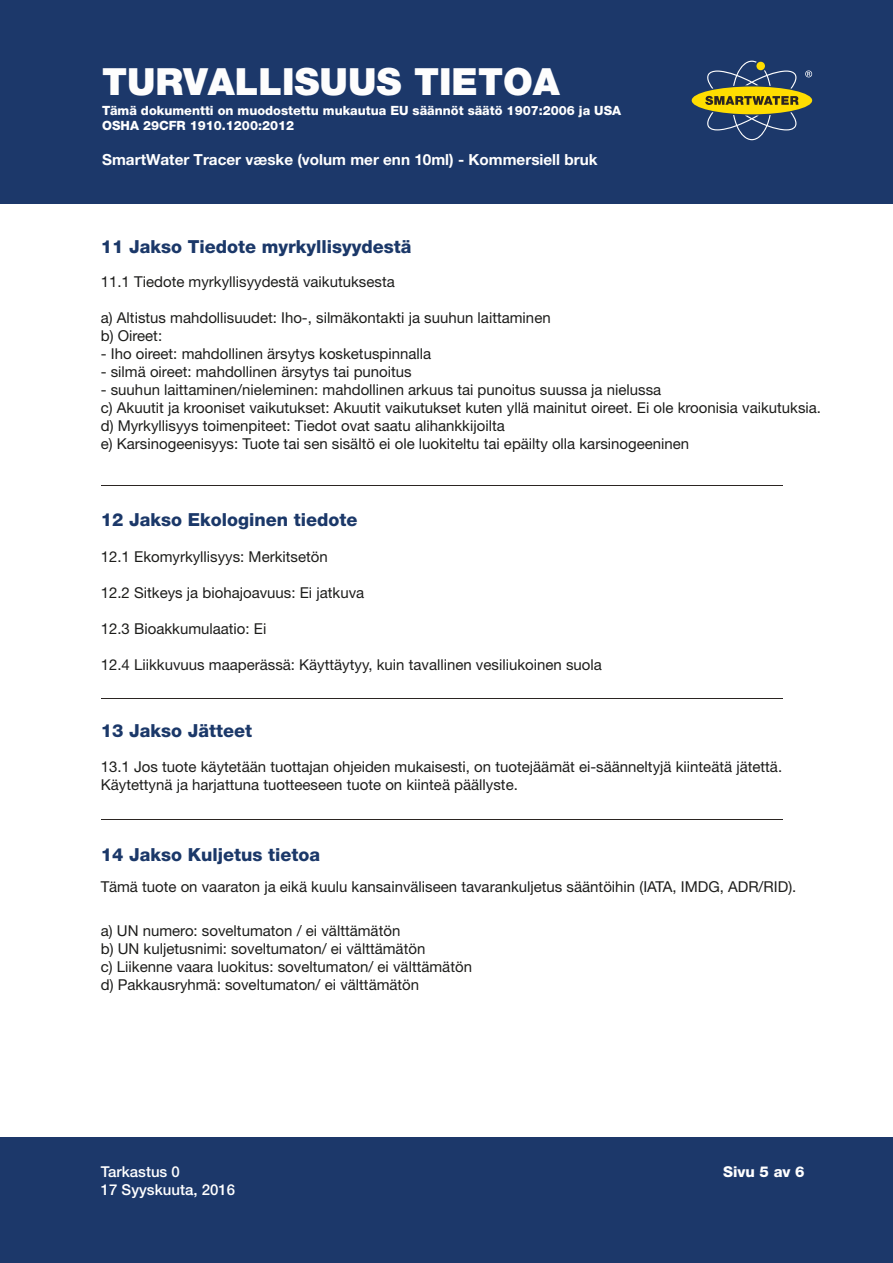
<style>
.page{position:relative;width:893px;height:1263px;background:#fff}
.page>*{position:absolute;margin:0;border:0;box-sizing:border-box;transform-origin:0 0}
.t1{font:900 37.5px "Helvetica Neue LT Std";color:#fdfdfd}
.t2{font:800 18px "Helvetica Neue LT Std";color:#1b3869}
.t3{font:700 15.3px "Helvetica Neue LT Std";color:#fff}
.t4{font:15px/18px "Helvetica Neue LT Std";color:#1d1d1b}
.t5{font:500 15px "Helvetica Neue LT Std";color:#fff}
.t6{font:800 15px "Helvetica Neue LT Std";color:#fff}
.t7{font:800 12.75px/15.3px "Helvetica Neue LT Std";color:#fff}
</style>
<div class="page">
<div style="left:0;top:1137px;width:893px;height:126px;background:#1c386a"></div>
<div style="left:0;top:0;width:893px;height:203px;background:#1c386a"></div>
<div style="left:692px;top:87px;width:120px;height:27px;background:#fd0;border-radius:50%"></div>
<svg style="left:705px;top:61px;width:107px;height:79px"></svg>
<hr style="left:101px;top:485px;width:681px;height:1px;background:#2b2522">
<hr style="left:101px;top:698px;width:681px;height:1px;background:#2b2522">
<hr style="left:101px;top:819px;width:681px;height:1px;background:#2b2522">
<h1 class="t1" style="left:102px;top:59px;width:459px">TURVALLISUUS TIETOA</h1>
<p class="t7" style="left:102px;top:103px;width:521px">Tämä dokumentti on muodostettu mukautua EU säännöt säätö 1907:2006 ja USA<br>OSHA 29CFR 1910.1200:2012</p>
<p class="t3" style="left:102px;top:150px;width:497px">SmartWater Tracer væske (volum mer enn 10ml) - Kommersiell bruk</p>
<p class="t2" style="left:101px;top:236px;width:312px">11 Jakso Tiedote myrkyllisyydestä</p>
<p class="t4" style="left:101px;top:272px;width:295px">11.1 Tiedote myrkyllisyydestä vaikutuksesta</p>
<p class="t4" style="left:101px;top:308px;width:451px">a) Altistus mahdollisuudet: Iho-, silmäkontakti ja suuhun laittaminen b) Oireet:</p>
<p class="t4" style="left:101px;top:344px;width:332px">- Iho oireet: mahdollinen ärsytys kosketuspinnalla</p>
<p class="t4" style="left:101px;top:362px;width:312px">- silmä oireet: mahdollinen ärsytys tai punoitus</p>
<p class="t4" style="left:101px;top:380px;width:722px">- suuhun laittaminen/nieleminen: mahdollinen arkuus tai punoitus suussa ja nielussa<br>c) Akuutit ja krooniset vaikutukset: Akuutit vaikutukset kuten yllä mainitut oireet. Ei ole kroonisia vaikutuksia. d) Myrkyllisyys toimenpiteet: Tiedot ovat saatu alihankkijoilta<br>e) Karsinogeenisyys: Tuote tai sen sisältö ei ole luokiteltu tai epäilty olla karsinogeeninen</p>
<p class="t2" style="left:101px;top:509px;width:258px">12 Jakso Ekologinen tiedote</p>
<p class="t4" style="left:101px;top:547px;width:229px">12.1 Ekomyrkyllisyys: Merkitsetön</p>
<p class="t4" style="left:101px;top:583px;width:265px">12.2 Sitkeys ja biohajoavuus: Ei jatkuva</p>
<p class="t4" style="left:101px;top:619px;width:167px">12.3 Bioakkumulaatio: Ei</p>
<p class="t4" style="left:101px;top:655px;width:502px">12.4 Liikkuvuus maaperässä: Käyttäytyy, kuin tavallinen vesiliukoinen suola</p>
<p class="t2" style="left:101px;top:719px;width:153px">13 Jakso Jätteet</p>
<p class="t4" style="left:101px;top:758px;width:683px">13.1 Jos tuote käytetään tuottajan ohjeiden mukaisesti, on tuotejäämät ei-säänneltyjä kiinteätä jätettä.<br>Käytettynä ja harjattuna tuotteeseen tuote on kiinteä päällyste.</p>
<p class="t2" style="left:101px;top:844px;width:221px">14 Jakso Kuljetus tietoa</p>
<p class="t4" style="left:101px;top:878px;width:697px">Tämä tuote on vaaraton ja eikä kuulu kansainväliseen tavarankuljetus sääntöihin (IATA, IMDG, ADR/RID).</p>
<p class="t4" style="left:101px;top:922px;width:373px">a) UN numero: soveltumaton / ei välttämätön<br>b) UN kuljetusnimi: soveltumaton/ ei välttämätön<br>c) Liikenne vaara luokitus: soveltumaton/ ei välttämätön d) Pakkausryhmä: soveltumaton/ ei välttämätön</p>
<p class="t5" style="left:101px;top:1163px;width:81px">Tarkastus 0</p>
<p class="t6" style="left:723px;top:1163px;width:83px">Sivu 5 av 6</p>
<p class="t5" style="left:101px;top:1181px;width:136px">17 Syyskuuta, 2016</p>
</div>
